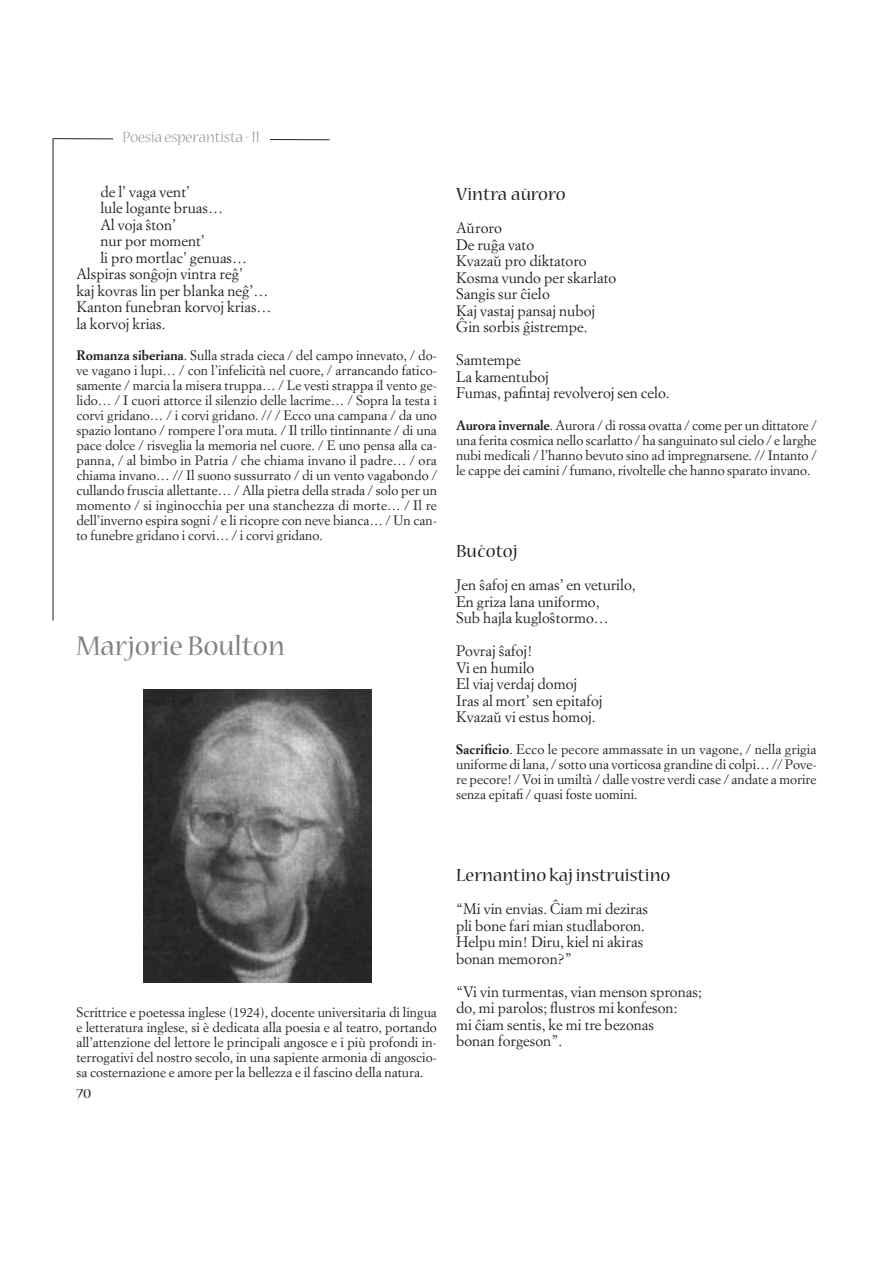
<style>
.page{position:relative;width:893px;height:1263px;background:#fff}
.page>*{position:absolute;margin:0;border:0;box-sizing:border-box;transform-origin:0 0}
.t1{font:30px "Nueva Std";color:#808285}
.t2{font:19.5px "Nueva Std";color:#231f20}
.t3{font:300 16.5px "Nueva Std";color:#808285}
.t4{font:15px/16.5px "Simoncini Garamond";color:#231f20}
.t5{font:15px "Nueva Std";color:#231f20;scale:1.1 1}
.t6{font:13.5px/15px "Simoncini Garamond";color:#231f20;text-align:justify}
.s1{font-weight:700}
</style>
<div class="page">
<hr style="left:53px;top:138px;width:1px;height:482px;background:#231f20">
<svg style="left:52px;top:138px;width:278px;height:3px"></svg>
<div style="left:113px;top:131px;width:156px;height:17px;background:#fff"></div>
<img style="left:143px;top:690px;width:228px;height:292px">
<p class="t3" style="left:123px;top:130px;width:139px">Poesia esperantista - II</p>
<p class="t4" style="left:100px;top:184px;width:91px">de l’ vaga vent’</p>
<p class="t4" style="left:100px;top:201px;width:124px">lule logante bruas…</p>
<p class="t4" style="left:100px;top:217px;width:77px">Al voja sˆton’</p>
<p class="t4" style="left:100px;top:234px;width:106px">nur por moment’</p>
<p class="t4" style="left:100px;top:250px;width:148px">li pro mortlac’ genuas…</p>
<p class="t4" style="left:76px;top:267px;width:168px">Alspiras songˆojn vintra regˆ’</p>
<p class="t4" style="left:76px;top:283px;width:194px">kaj kovras lin per blanka negˆ’…</p>
<p class="t4" style="left:76px;top:300px;width:197px">Kanton funebran korvoj krias…</p>
<p class="t4" style="left:76px;top:316px;width:91px">la korvoj krias.</p>
<p class="t6" style="left:76px;top:349px;width:362px"><span class="s1">Romanza siberiana</span>. Sulla strada cieca / del campo innevato, / do&shy;ve vagano i lupi… / con l’infelicità nel cuore, / arrancando fatico&shy;samente / marcia la misera truppa… / Le vesti strappa il vento ge&shy;lido… / I cuori attorce il silenzio delle lacrime… / Sopra la testa i corvi gridano… / i corvi gridano. // / Ecco una campana / da uno spazio lontano / rompere l’ora muta. / Il trillo tintinnante / di una pace dolce / risveglia la memoria nel cuore. / E uno pensa alla ca&shy;panna, / al bimbo in Patria / che chiama invano il padre… / ora chiama invano… // Il suono sussurrato / di un vento vagabondo / cullando fruscia allettante… / Alla pietra della strada / solo per un momento / si inginocchia per una stanchezza di morte… / Il re dell’inverno espira sogni / e li ricopre con neve bianca… / Un can&shy;to funebre gridano i corvi… / i corvi gridano.</p>
<h1 class="t1" style="left:76px;top:634px;width:210px">Marjorie Boulton</h1>
<h2 class="t2" style="left:456px;top:186px;width:111px">Vintra au˘ roro</h2>
<p class="t4" style="left:456px;top:221px;width:162px">Au˘ roro<br>De rugˆa vato<br>Kvazau˘ pro diktatoro<br>Kosma vundo per skarlato<br>Sangis sur cˆielo<br>Kaj vastaj pansaj nuboj<br>Gˆ in sorbis gˆistrempe.</p>
<p class="t4" style="left:456px;top:353px;width:215px">Samtempe<br>La kamentuboj<br>Fumas, pafintaj revolveroj sen celo.</p>
<p class="t6" style="left:456px;top:418px;width:362px"><span class="s1">Aurora invernale</span>. Aurora / di rossa ovatta / come per un dittatore / una ferita cosmica nello scarlatto / ha sanguinato sul cielo / e larghe nubi medicali / l’hanno bevuto sino ad impregnarsene. // Intanto / le cappe dei camini / fumano, rivoltelle che hanno sparato invano.</p>
<h2 class="t2" style="left:456px;top:543px;width:63px">Bucˆotoj</h2>
<p class="t4" style="left:456px;top:578px;width:181px">Jen sˆafoj en amas’ en veturilo,<br>En griza lana uniformo,<br>Sub hajla kuglosˆtormo…</p>
<p class="t4" style="left:456px;top:644px;width:148px">Povraj sˆafoj!<br>Vi en humilo<br>El viaj verdaj domoj<br>Iras al mort’ sen epitafoj<br>Kvazau˘ vi estus homoj.</p>
<p class="t6" style="left:456px;top:742px;width:362px"><span class="s1">Sacrificio</span>. Ecco le pecore ammassate in un vagone, / nella grigia uniforme di lana, / sotto una vorticosa grandine di colpi… // Pove&shy;re pecore! / Voi in umiltà / dalle vostre verdi case / andate a morire senza epitafi / quasi foste uomini.</p>
<p class="t6" style="left:76px;top:1005px;width:362px">Scrittrice e poetessa inglese (1924), docente universitaria di lingua e letteratura inglese, si è dedicata alla poesia e al teatro, portando all’attenzione del lettore le principali angosce e i più profondi in&shy;terrogativi del nostro secolo, in una sapiente armonia di angoscio&shy;sa costernazione e amore per la bellezza e il fascino della natura.</p>
<p class="t5" style="left:76px;top:1087px;width:15px">70</p>
<h2 class="t2" style="left:456px;top:867px;width:216px">Lernantino kaj instruistino</h2>
<p class="t4" style="left:456px;top:902px;width:193px">“Mi vin envias. Cˆ iam mi deziras pli bone fari mian studlaboron.<br>Helpu min! Diru, kiel ni akiras bonan memoron?”</p>
<p class="t4" style="left:456px;top:984px;width:247px">“Vi vin turmentas, vian menson spronas; do, mi parolos; flustros mi konfeson:<br>mi cˆiam sentis, ke mi tre bezonas<br>bonan forgeson”.</p>
</div>
